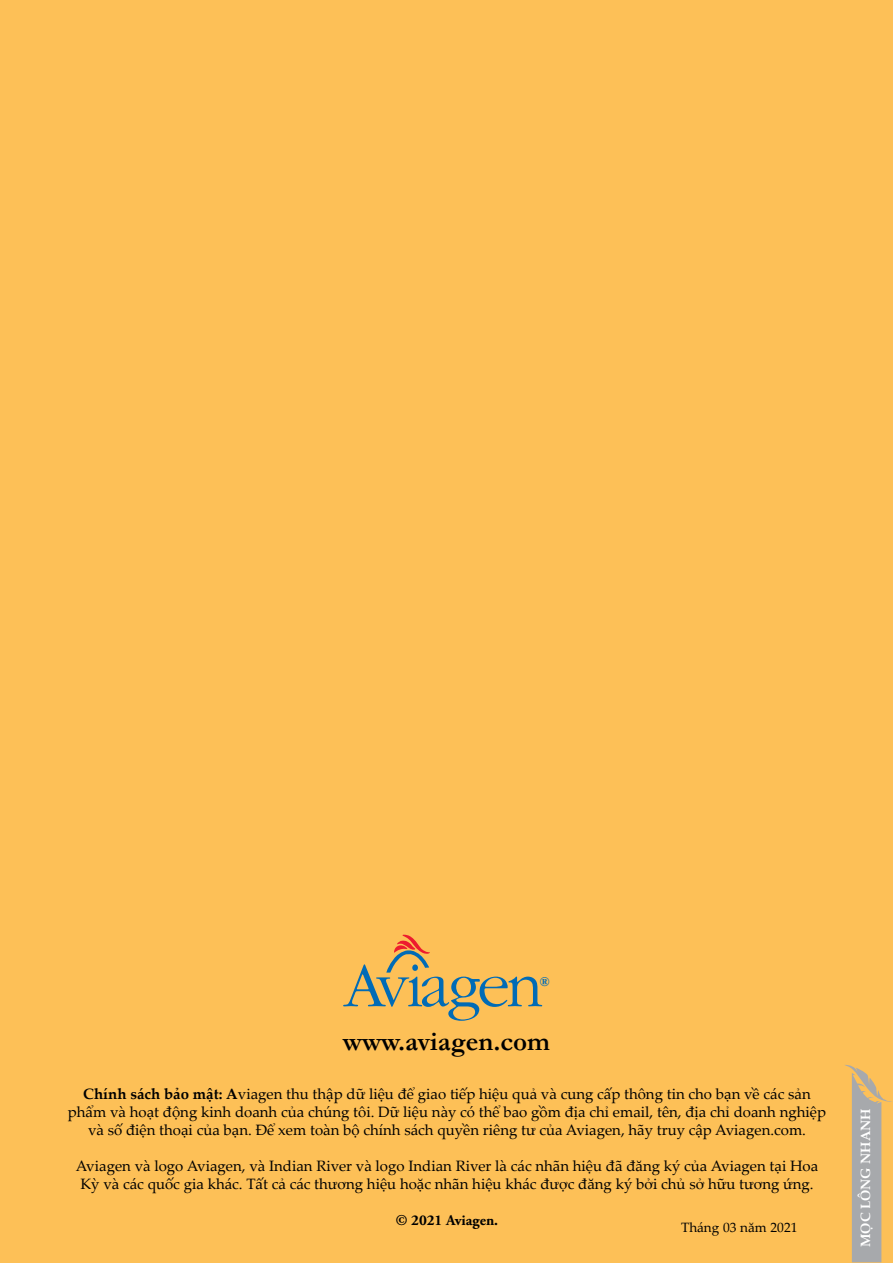
<style>
.page{position:relative;width:893px;height:1263px;background:#fdc057}
.page>*{position:absolute;margin:0;border:0;box-sizing:border-box;transform-origin:0 0}
.t1{font:700 27px "Garamond";color:#000}
.t2{font:15px/18px "Palatino Linotype";color:#000;text-align:center}
.t3{font:700 15px "Adobe Garamond Pro";color:#000}
.t4{font:13.5px "Palatino Linotype";color:#000}
.t5{font:700 13.5px "Palatino Linotype";color:#fff}
.t6{font:700 13.2px "Garamond";color:#006bb6}
.s1{font-weight:700}
</style>
<div class="page">
<svg style="left:844px;top:1064px;width:49px;height:198px"></svg>
<svg style="left:343px;top:935px;width:199px;height:86px"></svg>
<p class="t6" style="left:540px;top:973px;width:11px">®</p>
<h1 class="t1" style="left:343px;top:1023px;width:209px">www.aviagen.com</h1>
<p class="t2" style="left:68px;top:1084px;width:760px"><span class="s1">Chính sách bảo mật: A</span>viagen thu thập dữ liệu để giao tiếp hiệu quả và cung cấp thông tin cho bạn về các sản phẩm và hoạt động kinh doanh của chúng tôi. Dữ liệu này có thể bao gồm địa chỉ email, tên, địa chỉ doanh nghiệp và số điện thoại của bạn. Để xem toàn bộ chính sách quyền riêng tư của Aviagen, hãy truy cập Aviagen.com.</p>
<p class="t2" style="left:76px;top:1156px;width:744px">Aviagen và logo Aviagen, và Indian River và logo Indian River là các nhãn hiệu đã đăng ký của Aviagen tại Hoa<br>Kỳ và các quốc gia khác. Tất cả các thương hiệu hoặc nhãn hiệu khác được đăng ký bởi chủ sở hữu tương ứng.</p>
<p class="t3" style="left:396px;top:1212px;width:104px">© 2021 Aviagen.</p>
<p class="t4" style="left:681px;top:1217px;width:118px">Tháng 03 năm 2021</p>
<p class="t5" style="left:856px;top:1247px;width:140px;rotate:-90deg">MỌC LÔNG NHANH</p>
</div>
